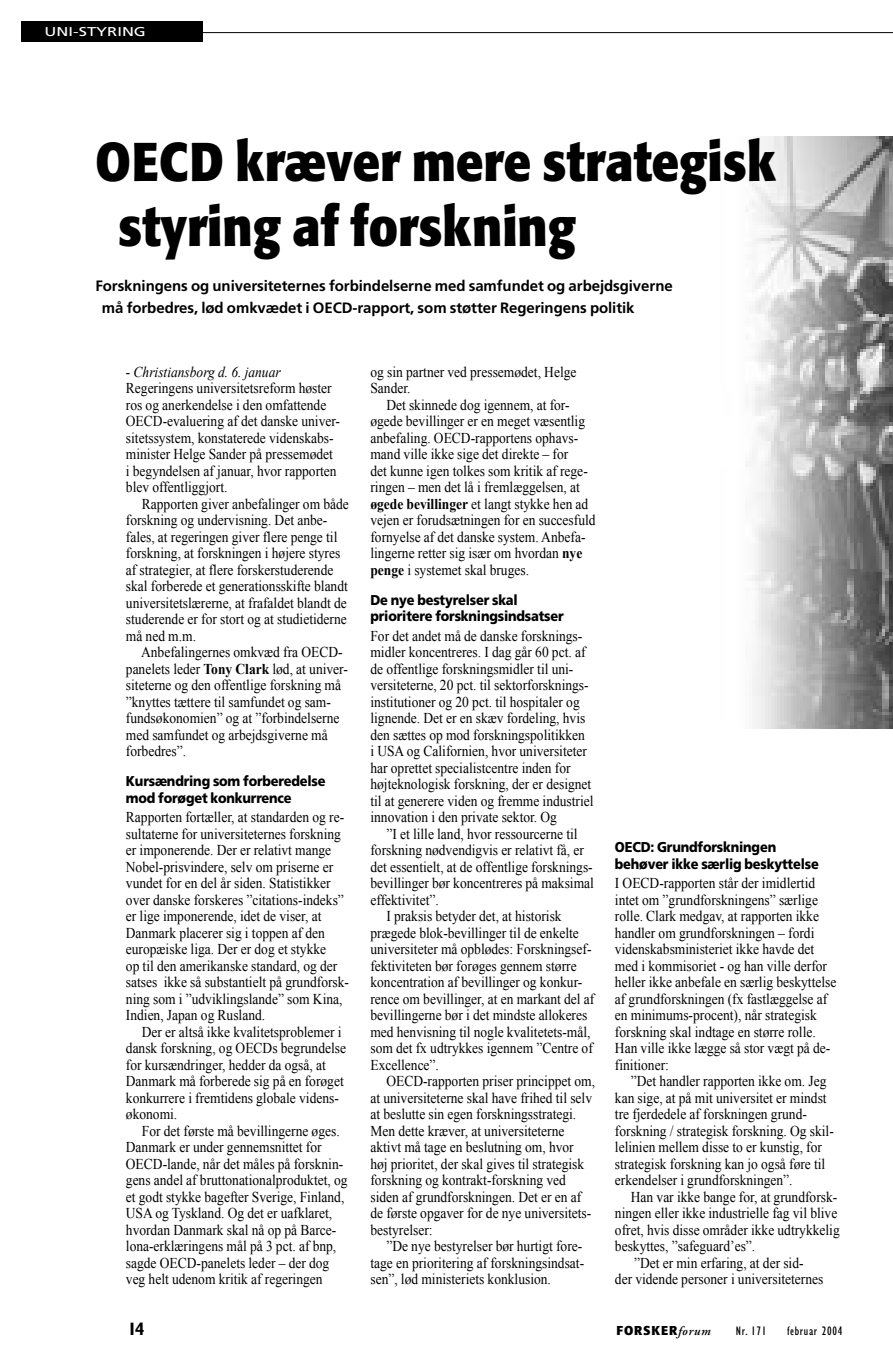
<style>
.page{position:relative;width:893px;height:1361px;background:#fff}
.page>*{position:absolute;margin:0;border:0;box-sizing:border-box;transform-origin:0 0}
.t1{font:700 54px/65.1px "Formata";color:#000;scale:.9 1}
.t2{font:700 condensed 18px "Gill Sans";color:#000}
.t3{font:15px/16.5px "Times New Roman";color:#000;scale:.9 1}
.t4{font:700 15px/22.5px "Frutiger";letter-spacing:-.005em;color:#000}
.t5{font:italic 15px "Times New Roman";color:#000;scale:.9 1}
.t6{font:900 14.25px/16.5px "Frutiger";letter-spacing:-.015em;color:#000;scale:.9 1}
.t7{font:condensed 12.75px "Gill Sans";letter-spacing:.05em;color:#000}
.t8{font:700 12.75px "Formata";letter-spacing:.07em;color:#000}
.t9{font:12.75px "Frutiger";color:#fff;scale:1.3 1}
.s1{font-weight:700}
.s2{font-family:"Adobe Garamond Pro";font-weight:600;font-style:italic}
</style>
<div class="page">
<img style="left:752px;top:137px;width:141px;height:592px">
<div style="left:21px;top:21px;width:182px;height:21px;background:#000"></div>
<hr style="left:169px;top:32px;width:724px;height:1px;background:#000">
<p class="t9" style="left:45px;top:24px;width:79px">UNI-STYRING</p>
<h1 class="t1" style="left:118px;top:129px;width:733px;text-indent:-23px">OECD kræver mere strategisk styring af forskning</h1>
<p class="t4" style="left:102px;top:274px;width:573px;text-indent:-7px">Forskningens og universiteternes forbindelserne med samfundet og arbejdsgiverne må forbedres, lød omkvædet i OECD-rapport, som støtter Regeringens politik</p>
<p class="t5" style="left:126px;top:363px;width:174px">- Christiansborg d. 6. januar</p>
<p class="t3" style="left:126px;top:379px;width:240px">Regeringens universitetsreform høster ros og anerkendelse i den omfattende OECD-evaluering af det danske univer&shy;sitetssystem, konstaterede videnskabs&shy;minister Helge Sander på pressemødet i begyndelsen af januar, hvor rapporten blev offentliggjort.</p>
<p class="t3" style="left:126px;top:495px;width:249px;text-indent:16px">Rapporten giver anbefalinger om både forskning og undervisning. Det anbe&shy;fales, at regeringen giver flere penge til forskning, at forskningen i højere styres af strategier, at flere forskerstuderende skal forberede et generationsskifte blandt universitetslærerne, at frafaldet blandt de studerende er for stort og at studietiderne må ned m.m.</p>
<p class="t3" style="left:126px;top:643px;width:248px;text-indent:15px">Anbefalingernes omkvæd fra OECD&shy;panelets leder <span class="s1">Tony Clark</span> lød, at univer&shy;siteterne og den offentlige forskning må ”knyttes tættere til samfundet og sam&shy;fundsøkonomien” og at ”forbindelserne med samfundet og arbejdsgiverne må forbedres”.</p>
<p class="t6" style="left:126px;top:772px;width:223px">Kursændring som forberedelse mod forøget konkurrence</p>
<p class="t3" style="left:126px;top:808px;width:249px">Rapporten fortæller, at standarden og re&shy;sultaterne for universiteternes forskning er imponerende. Der er relativt mange Nobel-prisvindere, selv om priserne er vundet for en del år siden. Statistikker over danske forskeres ”citations-indeks” er lige imponerende, idet de viser, at Danmark placerer sig i toppen af den europæiske liga. Der er dog et stykke<br>op til den amerikanske standard, og der satses ikke så substantielt på grundforsk&shy;ning som i ”udviklingslande” som Kina, Indien, Japan og Rusland.</p>
<p class="t3" style="left:126px;top:1023px;width:246px;text-indent:16px">Der er altså ikke kvalitetsproblemer i dansk forskning, og OECDs begrundelse for kursændringer, hedder da også, at Danmark må forberede sig på en forøget konkurrere i fremtidens globale videns&shy;økonomi.</p>
<p class="t3" style="left:126px;top:1122px;width:248px;text-indent:16px">For det første må bevillingerne øges.<br>Danmark er under gennemsnittet for OECD-lande, når det måles på forsknin&shy;gens andel af bruttonationalproduktet, og et godt stykke bagefter Sverige, Finland, USA og Tyskland. Og det er uafklaret, hvordan Danmark skal nå op på Barce&shy;lona-erklæringens mål på 3 pct. af bnp, sagde OECD-panelets leder – der dog veg helt udenom kritik af regeringen</p>
<p class="t3" style="left:370px;top:363px;width:230px">og sin partner ved pressemødet, Helge<br>Sander.</p>
<p class="t3" style="left:370px;top:396px;width:252px;text-indent:16px">Det skinnede dog igennem, at for&shy;øgede bevillinger er en meget væsentlig anbefaling. OECD-rapportens ophavs&shy;mand ville ikke sige det direkte – for<br>det kunne igen tolkes som kritik af rege&shy;ringen – men det lå i fremlæggelsen, at <span class="s1">øgede bevillinger</span> et langt stykke hen ad vejen er forudsætningen for en succesfuld fornyelse af det danske system. Anbefa&shy;lingerne retter sig især om hvordan <span class="s1">nye penge</span> i systemet skal bruges.</p>
<p class="t6" style="left:370px;top:591px;width:216px">De nye bestyrelser skal prioritere forskningsindsatser</p>
<p class="t3" style="left:370px;top:627px;width:249px">For det andet må de danske forsknings&shy;midler koncentreres. I dag går 60 pct. af de offentlige forskningsmidler til uni&shy;versiteterne, 20 pct. til sektorforsknings&shy;institutioner og 20 pct. til hospitaler og lignende. Det er en skæv fordeling, hvis den sættes op mod forskningspolitikken<br>i USA og Californien, hvor universiteter har oprettet specialistcentre inden for højteknologisk forskning, der er designet til at generere viden og fremme industriel innovation i den private sektor. Og</p>
<p class="t3" style="left:386px;top:825px;width:214px">”I et lille land, hvor ressourcerne til</p>
<p class="t3" style="left:370px;top:841px;width:239px">forskning nødvendigvis er relativt få, er</p>
<p class="t3" style="left:370px;top:858px;width:249px">det essentielt, at de offentlige forsknings-</p>
<p class="t3" style="left:370px;top:874px;width:250px">bevillinger bør koncentreres på maksimal</p>
<p class="t3" style="left:370px;top:891px;width:77px">effektivitet”.</p>
<p class="t3" style="left:386px;top:907px;width:196px">I praksis betyder det, at historisk</p>
<p class="t3" style="left:370px;top:924px;width:233px">prægede blok-bevillinger til de enkelte</p>
<p class="t3" style="left:370px;top:940px;width:247px">universiteter må opblødes: Forskningsef-</p>
<p class="t3" style="left:370px;top:957px;width:231px">fektiviteten bør forøges gennem større</p>
<p class="t3" style="left:370px;top:973px;width:237px">koncentration af bevillinger og konkur-</p>
<p class="t3" style="left:370px;top:990px;width:250px">rence om bevillinger, at en markant del af</p>
<p class="t3" style="left:370px;top:1006px;width:243px">bevillingerne bør i det mindste allokeres</p>
<p class="t3" style="left:370px;top:1023px;width:246px">med henvisning til nogle kvalitetets-mål,</p>
<p class="t3" style="left:370px;top:1039px;width:249px">som det fx udtrykkes igennem ”Centre of</p>
<p class="t3" style="left:370px;top:1056px;width:78px">Excellence”.</p>
<p class="t3" style="left:386px;top:1072px;width:233px">OECD-rapporten priser princippet om,</p>
<p class="t3" style="left:370px;top:1089px;width:248px">at universiteterne skal have frihed til selv</p>
<p class="t3" style="left:370px;top:1105px;width:230px">at beslutte sin egen forskningsstrategi.</p>
<p class="t3" style="left:370px;top:1122px;width:217px">Men dette kræver, at universiteterne</p>
<p class="t3" style="left:370px;top:1138px;width:227px">aktivt må tage en beslutning om, hvor</p>
<p class="t3" style="left:370px;top:1155px;width:239px">høj prioritet, der skal gives til strategisk</p>
<p class="t3" style="left:370px;top:1171px;width:219px">forskning og kontrakt-forskning ved</p>
<p class="t3" style="left:370px;top:1188px;width:236px">siden af grundforskningen. Det er en af</p>
<p class="t3" style="left:370px;top:1204px;width:247px">de første opgaver for de nye universitets-</p>
<p class="t3" style="left:370px;top:1221px;width:71px">bestyrelser:</p>
<p class="t3" style="left:386px;top:1237px;width:219px">”De nye bestyrelser bør hurtigt fore-</p>
<p class="t3" style="left:370px;top:1254px;width:239px">tage en prioritering af forskningsindsat-</p>
<p class="t3" style="left:370px;top:1270px;width:202px">sen”, lød ministeriets konklusion.</p>
<p class="t6" style="left:615px;top:838px;width:228px">OECD: Grundforskningen behøver ikke særlig beskyttelse</p>
<p class="t3" style="left:615px;top:874px;width:248px">I OECD-rapporten står der imidlertid intet om ”grundforskningens” særlige rolle. Clark medgav, at rapporten ikke handler om grundforskningen – fordi videnskabsministeriet ikke havde det med i kommisoriet - og han ville derfor heller ikke anbefale en særlig beskyttelse af grundforskningen (fx fastlæggelse af en minimums-procent), når strategisk forskning skal indtage en større rolle.<br>Han ville ikke lægge så stor vægt på de&shy;finitioner:</p>
<p class="t3" style="left:615px;top:1072px;width:245px;text-indent:16px">”Det handler rapporten ikke om. Jeg kan sige, at på mit universitet er mindst tre fjerdedele af forskningen grund&shy;forskning / strategisk forskning. Og skil&shy;lelinien mellem disse to er kunstig, for strategisk forskning kan jo også føre til erkendelser i grundforskningen”.</p>
<p class="t3" style="left:631px;top:1188px;width:231px">Han var ikke bange for, at grundforsk-</p>
<p class="t3" style="left:615px;top:1204px;width:249px">ningen eller ikke industrielle fag vil blive</p>
<p class="t3" style="left:615px;top:1221px;width:251px">ofret, hvis disse områder ikke udtrykkelig</p>
<p class="t3" style="left:615px;top:1237px;width:157px">beskyttes, ”safeguard’es”.</p>
<p class="t3" style="left:634px;top:1254px;width:190px">”Det er min erfaring, at der sid-</p>
<p class="t3" style="left:615px;top:1270px;width:233px">der vidende personer i universiteternes</p>
<p class="t2" style="left:128px;top:1318px;width:18px">14</p>
<p class="t8" style="left:616px;top:1322px;width:96px">FORSKER<span class="s2">forum</span></p>
<p class="t7" style="left:736px;top:1324px;width:32px">Nr. 171</p>
<p class="t7" style="left:787px;top:1324px;width:57px">februar 2004</p>
</div>
